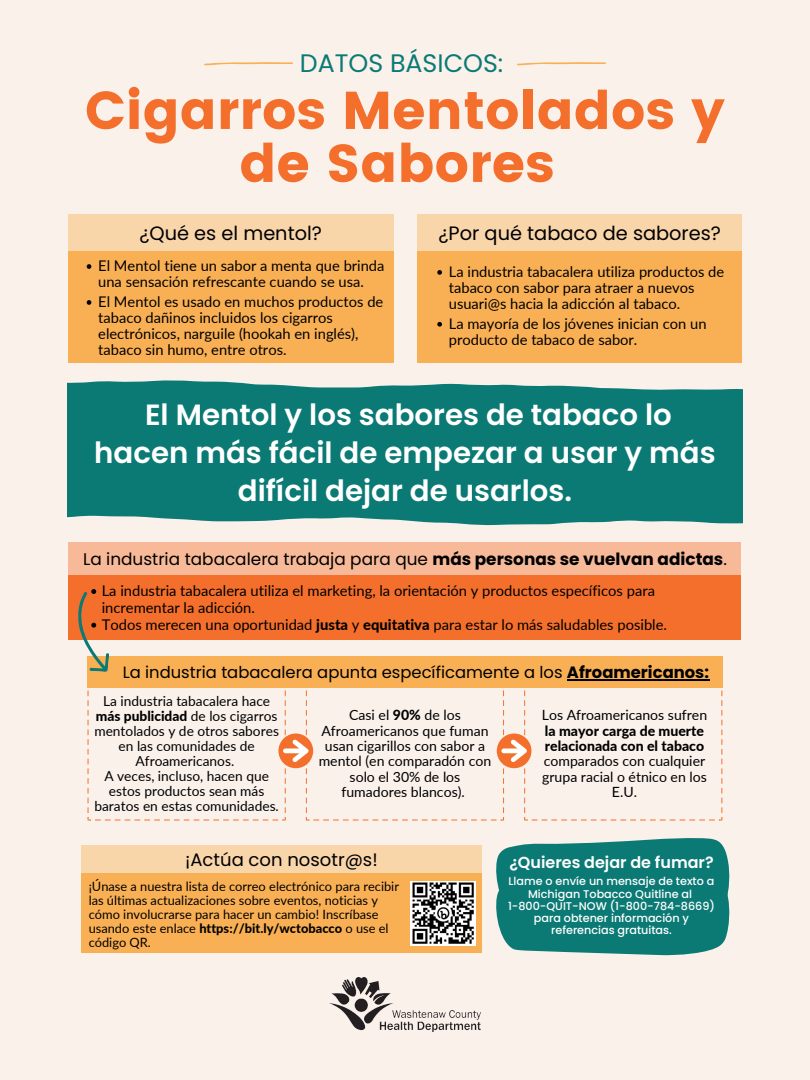
<style>
.page{position:relative;width:810px;height:1080px;background:#faf1eb}
.page>*{position:absolute;margin:0;border:0;box-sizing:border-box;transform-origin:0 0}
.t1{font:53.12px/53px "Poppins";color:#f36f2b;text-align:center}
.t2{font:600 29.25px/38px "Poppins";color:#fff;text-align:center}
.t3{font:25.31px "Poppins";color:#0b7a75}
.t4{font:19.38px "Poppins";color:#000}
.t5{font:19.31px "Poppins";color:#000}
.t6{font:18px "Poppins";color:#000}
.t7{font:16.88px "Poppins";color:#000}
.t8{font:16.38px "Poppins";color:#000}
.t9{font:600 16px "Poppins";color:#fff}
.t10{font:14.75px/16.1px "Lato";color:#000}
.t11{font:14.69px/15.9px "Lato";color:#000}
.t12{font:14.06px/15.5px "Lato";color:#000;text-align:center}
.t13{font:800 14.06px/15.5px "Lato";color:#000}
.t14{font:13.75px/15px "Lato";color:#000;text-align:center}
.t15{font:12.88px/14.1px "Lato";color:#000}
.t16{font:500 11.19px/12.3px "Poppins";color:#fff;text-align:center}
.s1{font-weight:700}
.s2{font-weight:800}
</style>
<div class="page">
<img style="left:329px;top:978px;width:151px;height:54px">
<div style="left:81px;top:874px;width:401px;height:79px;background:#f9b054"></div>
<div style="left:81px;top:845px;width:401px;height:29px;background:#f9d5aa"></div>
<img style="left:411px;top:881px;width:64px;height:65px">
<svg style="left:496px;top:838px;width:234px;height:118px;background:#20847f"></svg>
<svg style="left:68px;top:380px;width:674px;height:145px;background:#1b817c"></svg>
<div style="left:418px;top:252px;width:324px;height:111px;background:#f9b054"></div>
<div style="left:418px;top:215px;width:324px;height:37px;background:#f9d5aa"></div>
<div style="left:68px;top:252px;width:326px;height:111px;background:#f9b054"></div>
<div style="left:68px;top:215px;width:326px;height:37px;background:#f9d5aa"></div>
<svg style="left:437px;top:270px;width:5px;height:5px"></svg>
<svg style="left:437px;top:322px;width:5px;height:5px"></svg>
<svg style="left:87px;top:264px;width:4px;height:5px"></svg>
<svg style="left:87px;top:300px;width:4px;height:5px"></svg>
<div style="left:69px;top:542px;width:672px;height:33px;background:#f7b998"></div>
<div style="left:69px;top:575px;width:672px;height:65px;background:#f36f2b"></div>
<svg style="left:517px;top:62px;width:89px;height:4px"></svg>
<svg style="left:204px;top:62px;width:89px;height:4px"></svg>
<svg style="left:78px;top:589px;width:644px;height:231px"></svg>
<h3 class="t3" style="left:300px;top:46px;width:205px">DATOS BÁSICOS:</h3>
<h1 class="t1" style="left:85px;top:84px;width:642px">Cigarros Mentolados y de Sabores</h1>
<h3 class="t5" style="left:139px;top:220px;width:184px">¿Qué es el mentol?</h3>
<p class="t11" style="left:98px;top:257px;width:288px">El Mentol tiene un sabor a menta que brinda una sensación refrescante cuando se usa.</p>
<p class="t11" style="left:98px;top:293px;width:287px">El Mentol es usado en muchos productos de tabaco dañinos incluidos los cigarros electrónicos, narguile (hookah en inglés), tabaco sin humo, entre otros.</p>
<h3 class="t4" style="left:439px;top:220px;width:284px">¿Por qué tabaco de sabores?</h3>
<p class="t11" style="left:449px;top:263px;width:277px">La industria tabacalera utiliza productos de tabaco con sabor para atraer a nuevos usuari@s hacia la adicción al tabaco.</p>
<p class="t11" style="left:449px;top:315px;width:259px">La mayoría de los jóvenes inician con un producto de tabaco de sabor.</p>
<h2 class="t2" style="left:94px;top:395px;width:623px">El Mentol y los sabores de tabaco lo hacen más fácil de empezar a usar y más difícil dejar de usarlos.</h2>
<p class="t7" style="left:83px;top:547px;width:645px">La industria tabacalera trabaja para que <span class="s1">más personas se vuelvan adictas</span>.</p>
<p class="t10" style="left:102px;top:583px;width:555px">La industria tabacalera utiliza el marketing, la orientación y productos específicos para incrementar la adicción.</p>
<p class="t10" style="left:102px;top:616px;width:567px">Todos merecen una oportunidad <span class="s2">justa</span> y <span class="s2">equitativa</span> para estar lo más saludables posible.</p>
<p class="t8" style="left:123px;top:661px;width:588px">La industria tabacalera apunta específicamente a los <span class="s1">Afroamericanos:</span></p>
<p class="t14" style="left:94px;top:693px;width:186px">La industria tabacalera hace <span class="s2">más publicidad</span> de los cigarros mentolados y de otros sabores en las comunidades de<br>Afroamericanos.<br>A veces, incluso, hacen que estos productos sean más baratos en estas comunidades.</p>
<p class="t12" style="left:319px;top:707px;width:174px">Casi el <span class="s2">90%</span> de los<br>Afroamericanos que fuman usan cigarillos con sabor a mentol (en comparadón con solo el 30% de los fumadores blancos).</p>
<p class="t12" style="left:542px;top:707px;width:167px">Los Afroamericanos sufren</p>
<p class="t13" style="left:545px;top:722px;width:161px">la mayor carga de muerte relacionada con el tabaco</p>
<p class="t12" style="left:542px;top:753px;width:166px">comparados con cualquier grupa racial o étnico en los<br>E.U.</p>
<p class="t6" style="left:185px;top:847px;width:194px">¡Actúa con nosotr@s!</p>
<p class="t9" style="left:509px;top:851px;width:206px">¿Quieres dejar de fumar?</p>
<p class="t16" style="left:508px;top:875px;width:209px">Llame o envíe un mensaje de texto a<br>Michigan Tobacco Quitline al<br>1-800-QUIT-NOW (1-800-784-8669) para obtener información y referencias gratuitas.</p>
<p class="t15" style="left:89px;top:879px;width:312px">¡Únase a nuestra lista de correo electrónico para recibir las últimas actualizaciones sobre eventos, noticias y cómo involucrarse para hacer un cambio! Inscríbase usando este enlace <span class="s2">https://bit.ly/wctobacco</span> o use el código QR.</p>
</div>
